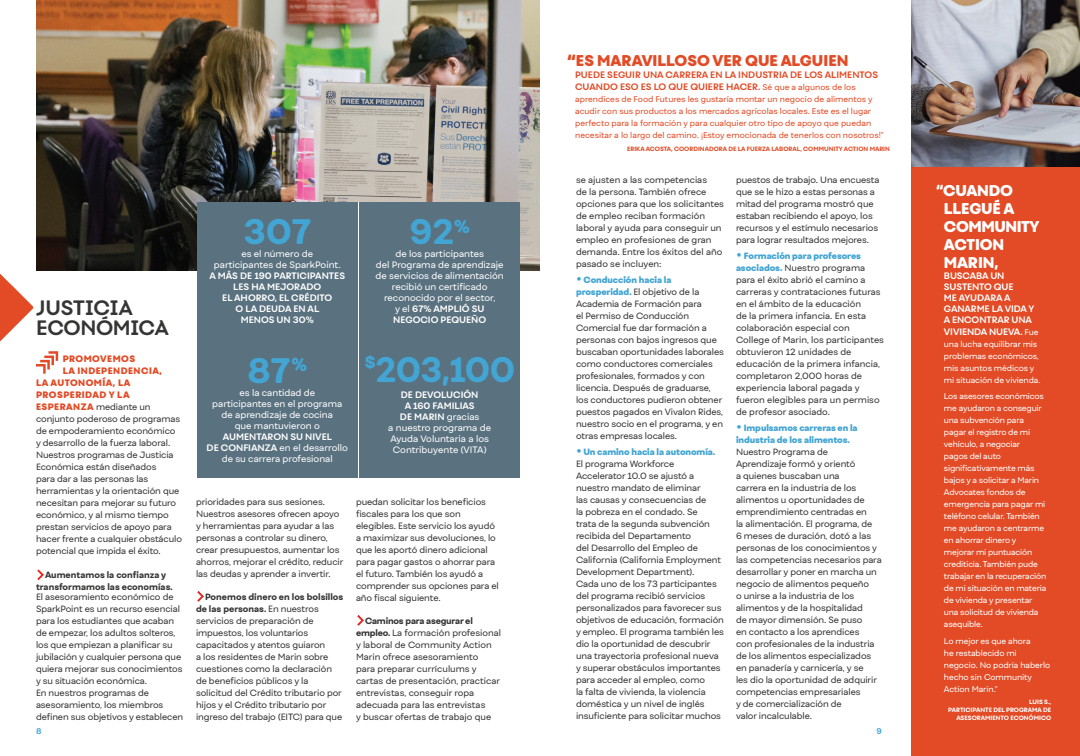
<style>
.page{position:relative;width:1080px;height:756px;background:#fff}
.page>*{position:absolute;margin:0;border:0;box-sizing:border-box;transform-origin:0 0}
.t1{font:800 34px "Fibra One";letter-spacing:-.015em;color:#43a5d3}
.t2{font:700 20px/20px "Fibra One Alt";letter-spacing:-.015em;color:#353634}
.t3{font:800 15px/18px "Fibra One";letter-spacing:-.01em;color:#fff}
.t4{font:800 15px "Fibra One";color:#e24b26}
.t5{font:9px/11px "Fibra One";color:#fff;text-align:center}
.t6{font:700 9px/11px "Fibra One";letter-spacing:-.01em;color:#fff}
.t7{font:700 9px/12px "Fibra One";color:#e24b26}
.t8{font:800 9px "Fibra One";letter-spacing:.05em;color:#e24b26}
.t9{font:8.8px/12px "Fibra One";letter-spacing:-.01em;color:#353634}
.t10{font:800 8.8px/12px "Fibra One";color:#353634;text-align:center}
.t11{font:8px/12px "Fibra One";letter-spacing:-.02em;color:#fff}
.t12{font:8px/12px "Fibra One";color:#e24b26}
.t13{font:700 8px "Fibra One";color:#43a5d3}
.t14{font:800 6px "Fibra One";color:#e24b26}
.t15{font:800 6px/8px "Fibra One";color:#fff;text-align:right}
.s1{font-weight:800;font-size:9px;color:#e24b26}
.s2{font-weight:400}
.s3{font-weight:700}
.s4{font-weight:800}
.s5{font-size:18px}
.s6{font-weight:400;font-size:8px}
.s7{font-size:14px;color:#43a5d3}
.s8{font-weight:800;color:#43a5d3}
</style>
<div class="page">
<svg style="left:37px;top:569px;width:7px;height:11px"></svg>
<svg style="left:197px;top:591px;width:7px;height:11px"></svg>
<svg style="left:357px;top:615px;width:7px;height:11px"></svg>
<img style="left:36px;top:0;width:504px;height:271px">
<svg style="left:0;top:214px;width:58px;height:160px"></svg>
<div style="left:911px;top:0;width:169px;height:756px;background:#e24b26"></div>
<img style="left:911px;top:0;width:169px;height:166px">
<div style="left:197px;top:202px;width:161px;height:137px;background:#5a7180"></div>
<div style="left:197px;top:341px;width:161px;height:137px;background:#5a7180"></div>
<div style="left:359px;top:202px;width:161px;height:137px;background:#5a7180"></div>
<div style="left:359px;top:341px;width:161px;height:137px;background:#5a7180"></div>
<p class="t2" style="left:36px;top:298px;width:134px">JUSTICIA<br>ECONÓMICA</p>
<p class="t8" style="left:63px;top:352px;width:74px">PROMOVEMOS</p>
<p class="t8" style="left:63px;top:364px;width:101px">LA INDEPENDENCIA,</p>
<p class="t8" style="left:36px;top:376px;width:96px">LA AUTONOMÍA, LA</p>
<p class="t8" style="left:36px;top:388px;width:95px">PROSPERIDAD Y LA</p>
<p class="t9" style="left:36px;top:400px;width:148px"><span class="s1">ESPERANZA</span> mediante un conjunto poderoso de programas de empoderamiento económico y desarrollo de la fuerza laboral.<br>Nuestros programas de Justicia<br>Económica están diseñados<br>para dar a las personas las herramientas y la orientación que necesitan para mejorar su futuro económico, y al mismo tiempo prestan servicios de apoyo para hacer frente a cualquier obstáculo potencial que impida el éxito.</p>
<p class="t10" style="left:36px;top:569px;width:138px">Aumentamos la confianza y transformamos las economías.</p>
<p class="t9" style="left:36px;top:591px;width:149px">El asesoramiento económico de<br>SparkPoint es un recurso esencial para los estudiantes que acaban de empezar, los adultos solteros, los que empiezan a planificar su jubilación y cualquier persona que quiera mejorar sus conocimientos y su situación económica.<br>En nuestros programas de asesoramiento, los miembros definen sus objetivos y establecen</p>
<p class="t1" style="left:243px;top:210px;width:69px">307</p>
<p class="t6" style="left:209px;top:248px;width:137px;text-align:center"><span class="s2">es el número de<br>participantes de SparkPoint.<br></span>A MÁS DE 190 PARTICIPANTES<br>LES HA MEJORADO<br>EL AHORRO, EL CRÉDITO<br>O LA DEUDA EN AL<br>MENOS UN 30%</p>
<p class="t1" style="left:247px;top:349px;width:61px">87<sup>%</sup></p>
<p class="t5" style="left:207px;top:387px;width:143px">es la cantidad de<br>participantes en el programa de aprendizaje de cocina<br>que mantuvieron o<br><span class="s3">AUMENTARON SU NIVEL<br>DE CONFIANZA</span> en el desarrollo de su carrera profesional</p>
<p class="t1" style="left:409px;top:210px;width:62px">92<sup>%</sup></p>
<p class="t5" style="left:376px;top:248px;width:130px">de los participantes<br>del Programa de aprendizaje de servicios de alimentación recibió un certificado reconocido por el sector,<br>y el <span class="s3">67% AMPLIÓ SU<br>NEGOCIO PEQUEÑO</span></p>
<p class="t1" style="left:364px;top:348px;width:152px"><sup>$</sup>203,100</p>
<p class="t5" style="left:388px;top:389px;width:104px"><span class="s3">DE DEVOLUCIÓN<br>A 160 FAMILIAS<br>DE MARIN</span> gracias<br>a nuestro programa de<br>Ayuda Voluntaria a los<br>Contribuyente (VITA)</p>
<p class="t9" style="left:196px;top:496px;width:149px">prioridades para sus sesiones.<br>Nuestros asesores ofrecen apoyo y herramientas para ayudar a las personas a controlar su dinero, crear presupuestos, aumentar los ahorros, mejorar el crédito, reducir las deudas y aprender a invertir.</p>
<p class="t9" style="left:196px;top:591px;width:149px;text-indent:9px"><span class="s4">Ponemos dinero en los bolsillos de las personas.</span> En nuestros servicios de preparación de impuestos, los voluntarios capacitados y atentos guiaron<br>a los residentes de Marin sobre cuestiones como la declaración de beneficios públicos y la solicitud del Crédito tributario por hijos y el Crédito tributario por ingreso del trabajo (EITC) para que</p>
<p class="t9" style="left:356px;top:496px;width:144px">puedan solicitar los beneficios fiscales para los que son elegibles. Este servicio los ayudó a maximizar sus devoluciones, lo que les aportó dinero adicional para pagar gastos o ahorrar para el futuro. También los ayudó a comprender sus opciones para el año fiscal siguiente.</p>
<p class="t9" style="left:356px;top:615px;width:147px;text-indent:9px"><span class="s4">Caminos para asegurar el empleo.</span> La formación profesional y laboral de Community Action<br>Marin ofrece asesoramiento<br>para preparar currículums y cartas de presentación, practicar entrevistas, conseguir ropa adecuada para las entrevistas<br>y buscar ofertas de trabajo que</p>
<p class="t4" style="left:567px;top:51px;width:283px"><span class="s5">“</span>ES MARAVILLOSO VER QUE ALGUIEN</p>
<p class="t7" style="left:575px;top:69px;width:304px">PUEDE SEGUIR UNA CARRERA EN LA INDUSTRIA DE LOS ALIMENTOS<br>CUANDO ESO ES LO QUE QUIERE HACER. <span class="s6">Sé que a algunos de los</span></p>
<p class="t12" style="left:575px;top:93px;width:310px">aprendices de Food Futures les gustaría montar un negocio de alimentos y acudir con sus productos a los mercados agrícolas locales. Este es el lugar perfecto para la formación y para cualquier otro tipo de apoyo que puedan necesitar a lo largo del camino. ¡Estoy emocionada de tenerlos con nosotros!”</p>
<p class="t14" style="left:627px;top:145px;width:264px">ERIKA ACOSTA, COORDINADORA DE LA FUERZA LABORAL, COMMUNITY ACTION MARIN</p>
<p class="t9" style="left:576px;top:174px;width:149px">se ajusten a las competencias<br>de la persona. También ofrece opciones para que los solicitantes de empleo reciban formación laboral y ayuda para conseguir un empleo en profesiones de gran demanda. Entre los éxitos del año pasado se incluyen:</p>
<p class="t9" style="left:576px;top:274px;width:149px"><span class="s7">•</span> <span class="s8">Conducción hacia la prosperidad.</span> El objetivo de la<br>Academia de Formación para<br>el Permiso de Conducción<br>Comercial fue dar formación a personas con bajos ingresos que buscaban oportunidades laborales como conductores comerciales profesionales, formados y con licencia. Después de graduarse, los conductores pudieron obtener puestos pagados en Vivalon Rides, nuestro socio en el programa, y en otras empresas locales.</p>
<p class="t9" style="left:576px;top:446px;width:150px"><span class="s7">•</span> <span class="s8">Un camino hacia la autonomía.<br></span>El programa Workforce<br>Accelerator 10.0 se ajustó a nuestro mandato de eliminar<br>las causas y consecuencias de<br>la pobreza en el condado. Se<br>trata de la segunda subvención recibida del Departamento<br>del Desarrollo del Empleo de<br>California (California Employment<br>Development Department).<br>Cada uno de los 73 participantes del programa recibió servicios personalizados para favorecer sus objetivos de educación, formación y empleo. El programa también les dio la oportunidad de descubrir una trayectoria profesional nueva y superar obstáculos importantes para acceder al empleo, como<br>la falta de vivienda, la violencia doméstica y un nivel de inglés insuficiente para solicitar muchos</p>
<p class="t9" style="left:736px;top:174px;width:145px">puestos de trabajo. Una encuesta que se le hizo a estas personas a mitad del programa mostró que estaban recibiendo el apoyo, los recursos y el estímulo necesarios para lograr resultados mejores.</p>
<p class="t9" style="left:736px;top:250px;width:150px"><span class="s7">•</span> <span class="s8">Formación para profesores asociados.</span> Nuestro programa para el éxito abrió el camino a carreras y contrataciones futuras en el ámbito de la educación<br>de la primera infancia. En esta colaboración especial con<br>College of Marin, los participantes obtuvieron 12 unidades de educación de la primera infancia, completaron 2,000 horas de experiencia laboral pagada y fueron elegibles para un permiso de profesor asociado.</p>
<p class="t9" style="left:736px;top:422px;width:147px"><span class="s7">•</span> <span class="s8">Impulsamos carreras en la industria de los alimentos.<br></span>Nuestro Programa de<br>Aprendizaje formó y orientó<br>a quienes buscaban una<br>carrera en la industria de los alimentos u oportunidades de emprendimiento centradas en<br>la alimentación. El programa, de<br>6 meses de duración, dotó a las personas de los conocimientos y las competencias necesarios para desarrollar y poner en marcha un negocio de alimentos pequeño<br>o unirse a la industria de los alimentos y de la hospitalidad<br>de mayor dimensión. Se puso<br>en contacto a los aprendices<br>con profesionales de la industria de los alimentos especializados en panadería y carnicería, y se<br>les dio la oportunidad de adquirir competencias empresariales<br>y de comercialización de<br>valor incalculable.</p>
<p class="t13" style="left:36px;top:726px;width:7px">8</p>
<p class="t13" style="left:877px;top:726px;width:7px">9</p>
<p class="t3" style="left:944px;top:181px;width:97px;text-indent:-8px">“CUANDO<br>LLEGUÉ A<br>COMMUNITY<br>ACTION<br>MARIN,</p>
<p class="t6" style="left:944px;top:270px;width:92px">BUSCABA UN<br>SUSTENTO QUE<br>ME AYUDARA A<br>GANARME LA VIDA Y<br>A ENCONTRAR UNA</p>
<p class="t6" style="left:944px;top:326px;width:96px">VIVIENDA NUEVA. <span class="s6">Fue</span></p>
<p class="t11" style="left:944px;top:338px;width:98px">una lucha equilibrar mis problemas económicos, mis asuntos médicos y mi situación de vivienda.</p>
<p class="t11" style="left:944px;top:390px;width:104px">Los asesores económicos me ayudaron a conseguir una subvención para pagar el registro de mi vehículo, a negociar<br>pagos del auto significativamente más bajos y a solicitar a Marin<br>Advocates fondos de emergencia para pagar mi teléfono celular. También me ayudaron a centrarme en ahorrar dinero y mejorar mi puntuación crediticia. También pude trabajar en la recuperación de mi situación en materia de vivienda y presentar una solicitud de vivienda asequible.</p>
<p class="t11" style="left:944px;top:635px;width:108px">Lo mejor es que ahora<br>he restablecido mi negocio. No podría haberlo hecho sin Community<br>Action Marin.”</p>
<p class="t15" style="left:948px;top:698px;width:104px">LUIS S.,<br>PARTICIPANTE DEL PROGRAMA DE<br>ASESORAMIENTO ECONÓMICO</p>
</div>
